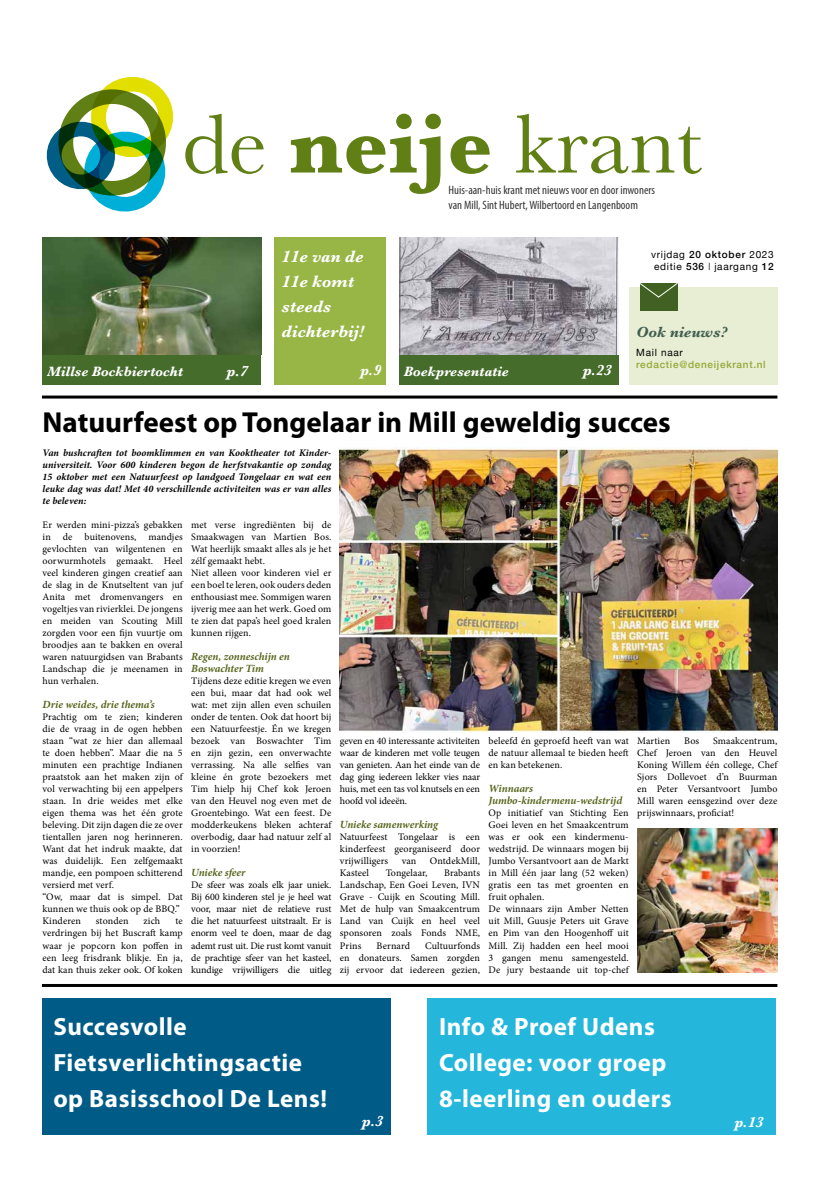
<style>
.page{position:relative;width:820px;height:1177px;background:#fff}
.page>*{position:absolute;margin:0;border:0;box-sizing:border-box;transform-origin:0 0}
.t1{font:87.3px "Baskerville";color:#607f15}
.t2{font:700 29px "Myriad Pro";color:#000}
.t3{font:700 25px/36px "Myriad Pro";letter-spacing:.02em;color:#fff}
.t4{font:italic 700 17px/25px "Baskerville";color:#fff}
.t5{font:italic 700 15.2px "Baskerville";color:#415e4f}
.t6{font:italic 700 15px "Baskerville";color:#fff}
.t7{font:italic 700 14px "Baskerville";color:#fff}
.t8{font:condensed 12.1px/14.5px "Myriad Pro";color:#373636}
.t9{font:italic 700 11px/12px "Minion Pro";letter-spacing:-.005em;color:#58661e}
.t10{font:10px/12px "Minion Pro";letter-spacing:.01em;color:#000;text-align:justify}
.t11{font:italic 700 10px/12px "Minion Pro";letter-spacing:.01em;color:#000;text-align:justify}
.t12{font:10px/12px "Helvetica Neue";letter-spacing:.07em;color:#000;text-align:center}
.t13{font:500 10px "Helvetica Neue";letter-spacing:.07em;color:#95a734}
.s1{font-weight:700}
.s2{font-weight:500}
.s3{font-weight:300}
</style>
<div class="page">
<div style="left:274px;top:238px;width:111px;height:147px;background:#98b646"></div>
<div style="left:628px;top:288px;width:149px;height:97px;background:#e7eed4"></div>
<div style="left:43px;top:354px;width:218px;height:31px;background:#456c2b"></div>
<div style="left:399px;top:354px;width:219px;height:31px;background:#456c2b"></div>
<img style="left:43px;top:238px;width:218px;height:116px">
<img style="left:399px;top:238px;width:219px;height:116px">
<div style="left:639px;top:283px;width:38px;height:27px;background:#406122"></div>
<svg style="left:638px;top:283px;width:40px;height:15px"></svg>
<hr style="left:42px;top:395px;width:735px;height:3px;background:#000">
<hr style="left:42px;top:983px;width:735px;height:3px;background:#000">
<div style="left:42px;top:998px;width:349px;height:136px;background:#005c87"></div>
<div style="left:427px;top:998px;width:348px;height:136px;background:#25b7db"></div>
<svg style="left:47px;top:77px;width:127px;height:135px"></svg>
<img style="left:340px;top:447px;width:437px;height:285px">
<img style="left:637px;top:828px;width:140px;height:144px">
<h1 class="t1" style="left:182px;top:89px;width:521px">de <span class="s1">neije</span> krant</h1>
<p class="t8" style="left:448px;top:183px;width:208px">Huis-aan-huis krant met nieuws voor en door inwoners van Mill, Sint Hubert, Wilbertoord en Langenboom</p>
<p class="t12" style="left:650px;top:248px;width:124px">vrijdag <span class="s2">20 oktober</span> 2023 editie <span class="s2">536</span> <span class="s3">l</span> jaargang <span class="s2">12</span></p>
<h3 class="t4" style="left:281px;top:244px;width:84px">11e van de<br>11e komt steeds dichterbij!</h3>
<h3 class="t5" style="left:636px;top:321px;width:93px">Ook nieuws?</h3>
<p class="t12" style="left:636px;top:347px;width:48px">Mail naar</p>
<p class="t13" style="left:636px;top:357px;width:131px">redactie@deneijekrant.nl</p>
<h3 class="t7" style="left:47px;top:362px;width:137px">Millse Bockbiertocht</h3>
<h3 class="t6" style="left:226px;top:360px;width:23px">p.7</h3>
<h3 class="t6" style="left:360px;top:359px;width:23px">p.9</h3>
<h3 class="t7" style="left:404px;top:362px;width:106px">Boekpresentatie</h3>
<h3 class="t6" style="left:582px;top:359px;width:30px">p.23</h3>
<h2 class="t2" style="left:43px;top:403px;width:629px">Natuurfeest op Tongelaar in Mill geweldig succes</h2>
<p class="t11" style="left:43px;top:447px;width:290px">Van bushcraften tot boomklimmen en van Kooktheater tot Kinder&shy;universiteit. Voor 600 kinderen begon de herfstvakantie op zondag 15 oktober met een Natuurfeest op landgoed Tongelaar en wat een leuke dag was dat! Met 40 verschillende activiteiten was er van alles te beleven:</p>
<p class="t10" style="left:43px;top:519px;width:142px">Er werden mini-pizza’s gebakken in de buitenovens, mandjes gevlochten van wilgentenen en oorwurmhotels gemaakt. Heel veel kinderen gingen creatief aan de slag in de Knutseltent van juf Anita met dromenvangers en vogeltjes van rivierklei. De jongens en meiden van Scouting Mill zorgden voor een fijn vuurtje om broodjes aan te bakken en overal waren natuurgidsen van Brabants Landschap die je meenamen in hun verhalen.</p>
<p class="t9" style="left:43px;top:698px;width:114px">Drie weides, drie thema’s</p>
<p class="t10" style="left:43px;top:711px;width:142px;text-align:left">Prachtig om te zien; kinderen die de vraag in de ogen hebben staan “wat ze hier dan allemaal te doen hebben”. Maar die na 5 minuten een prachtige Indianen praatstok aan het maken zijn of vol verwachting bij een appelpers staan. In drie weides met elke eigen thema was het één grote beleving. Dit zijn dagen die ze over tientallen jaren nog herinneren.<br>Want dat het indruk maakte, dat was duidelijk. Een zelfgemaakt mandje, een pompoen schitterend versierd met verf.<br>“Ow, maar dat is simpel. Dat kunnen we thuis ook op de BBQ.”<br>Kinderen</p>
<p class="t10" style="left:191px;top:519px;width:142px;text-align:left">met verse ingrediënten bij de<br>Smaakwagen van Martien Bos.<br>Wat heerlijk smaakt alles als je het zélf gemaakt hebt.<br>Niet alleen voor kinderen viel er een boel te leren, ook ouders deden enthousiast mee. Sommigen waren ijverig mee aan het werk. Goed om te zien dat papa’s heel goed kralen kunnen rijgen.</p>
<p class="t9" style="left:191px;top:650px;width:100px">Regen, zonneschijn en<br>Boswachter Tim</p>
<p class="t10" style="left:191px;top:675px;width:142px">Tijdens deze editie kregen we even een bui, maar dat had ook wel wat: met zijn allen even schuilen onder de tenten. Ook dat hoort bij een Natuurfeestje. Én we kregen bezoek van Boswachter Tim en zijn gezin, een onverwachte verrassing. Na alle selfies van kleine én grote bezoekers met Tim hielp hij Chef kok Jeroen van den Heuvel nog even met de Groentebingo. Wat een feest. De modderkeukens bleken achteraf overbodig, daar had natuur zelf al in voorzien!</p>
<p class="t9" style="left:191px;top:866px;width:56px">Unieke sfeer</p>
<p class="t10" style="left:191px;top:879px;width:142px">De sfeer was zoals elk jaar uniek.<br>Bij 600 kinderen stel je je heel wat voor, maar niet de relatieve rust die het natuurfeest uitstraalt. Er is enorm veel te doen, maar de dag ademt rust uit. Die rust komt vanuit de prachtige sfeer van het kasteel, kundige vrijwilligers die uitleg</p>
<p class="t10" style="left:488px;top:735px;width:142px">beleefd én geproefd heeft van wat de natuur allemaal te bieden heeft en kan betekenen.</p>
<p class="t9" style="left:488px;top:782px;width:135px">Winnaars<br>Jumbo-kindermenu-wedstrijd</p>
<p class="t10" style="left:488px;top:807px;width:142px;text-align:left">Op initiatief van Stichting Een<br>Goei leven en het Smaakcentrum was er ook een kindermenu&shy;wedstrijd. De winnaars mogen bij<br>Jumbo Versantvoort aan de Markt in Mill één jaar lang (52 weken) gratis een tas met groenten en fruit ophalen.<br>De winnaars zijn Amber Netten uit Mill, Guusje Peters uit Grave en Pim van den Hoogenhoff uit<br>Mill. Zij hadden een heel mooi<br>3 gangen menu samengesteld.<br>De jury bestaande uit top-chef</p>
<p class="t10" style="left:637px;top:735px;width:142px;text-indent:76px">Smaakcentrum, Chef Jeroen van den Heuvel Koning Willem één college, Chef Sjors Dollevoet d’n Buurman en Peter Versantvoort Jumbo Mill waren eensgezind over deze prijswinnaars, proficiat!</p>
<p class="t10" style="left:637px;top:735px;width:34px">Martien</p>
<p class="t10" style="left:684px;top:735px;width:17px">Bos</p>
<p class="t10" style="left:340px;top:735px;width:142px">geven en 40 interessante activiteiten waar de kinderen met volle teugen van genieten. Aan het einde van de dag ging iedereen lekker vies naar huis, met een tas vol knutsels en een hoofd vol ideeën.</p>
<p class="t9" style="left:340px;top:818px;width:100px">Unieke samenwerking</p>
<p class="t10" style="left:340px;top:831px;width:142px">Natuurfeest Tongelaar is een kinderfeest georganiseerd door vrijwilligers</p>
<p class="t10" style="left:401px;top:855px;width:16px">van</p>
<p class="t10" style="left:430px;top:855px;width:52px">OntdekMill,</p>
<p class="t10" style="left:340px;top:867px;width:142px;text-indent:104px">Brabants Landschap, Een Goei Leven, IVN Grave - Cuijk en Scouting Mill.<br>Met de hulp van Smaakcentrum Land van Cuijk en heel veel sponsoren zoals Fonds NME, Prins</p>
<p class="t10" style="left:340px;top:867px;width:31px">Kasteel</p>
<p class="t10" style="left:385px;top:867px;width:43px">Tongelaar,</p>
<p class="t10" style="left:96px;top:915px;width:34px">stonden</p>
<p class="t10" style="left:143px;top:915px;width:18px">zich</p>
<p class="t10" style="left:43px;top:915px;width:142px;text-indent:133px">te verdringen bij het Buscraft kamp waar je popcorn kon poffen in een leeg frisdrank blikje. En ja, dat kan thuis zeker ook. Of koken</p>
<p class="t10" style="left:340px;top:939px;width:142px;text-indent:85px">Cultuurfonds en donateurs. Samen zorgden zij ervoor dat iedereen gezien,</p>
<p class="t10" style="left:376px;top:939px;width:35px">Bernard</p>
<h3 class="t3" style="left:53px;top:1007px;width:275px">Succesvolle<br>Fietsverlichtingsactie op Basisschool De Lens!</h3>
<h3 class="t3" style="left:439px;top:1007px;width:234px">Info &amp; Proef Udens<br>College: voor groep<br>8-leerling en ouders</h3>
<h3 class="t6" style="left:362px;top:1110px;width:23px">p.3</h3>
<h3 class="t6" style="left:734px;top:1111px;width:30px">p.13</h3>
</div>
